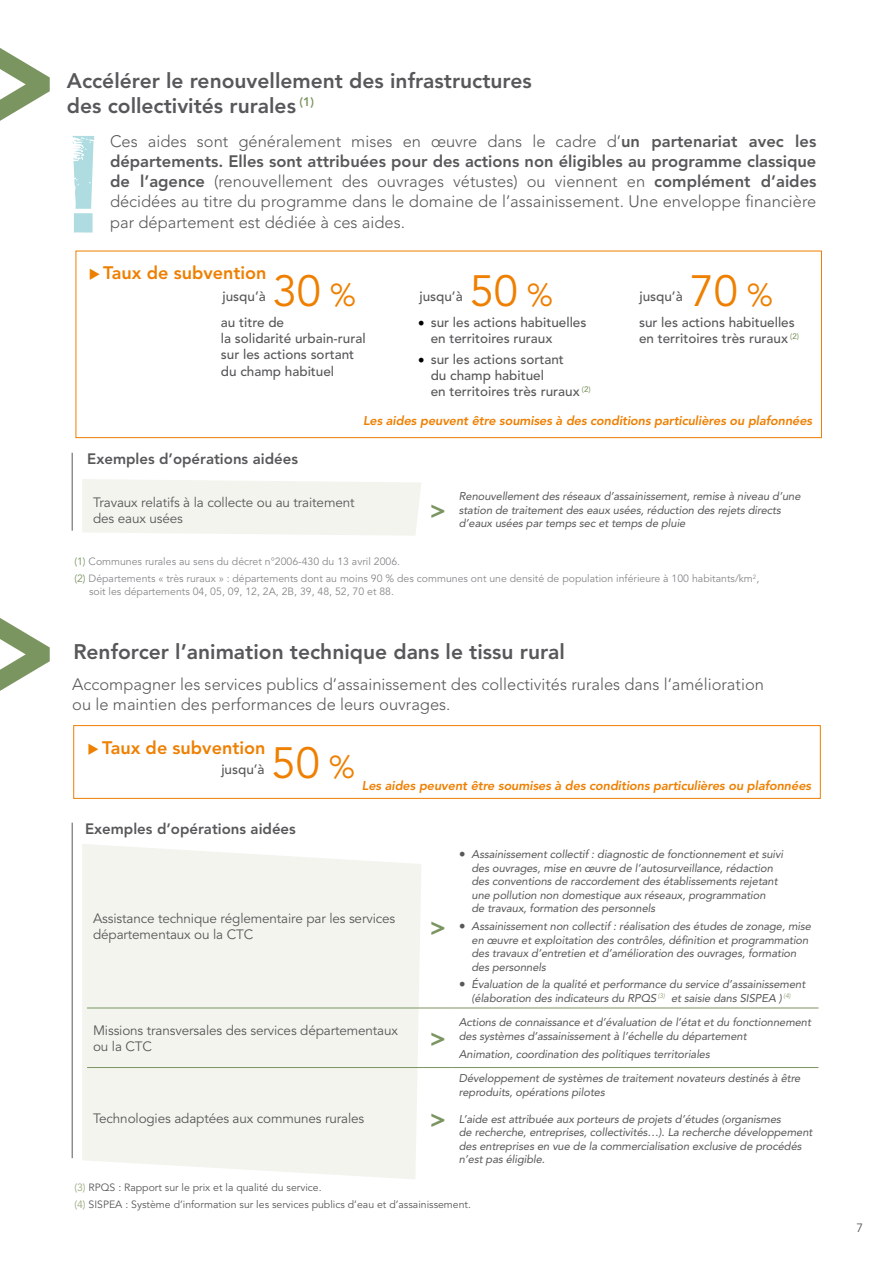
<style>
.page{position:relative;width:893px;height:1263px;background:#fff}
.page>*{position:absolute;margin:0;border:0;box-sizing:border-box;transform-origin:0 0}
.t1{font:800 191.55px "Avenir";color:#7b9561;scale:.75 1}
.t2{font:43.5px "Avenir";color:#ee7f00}
.t3{font:800 25.5px "Avenir";color:#7b9561}
.t4{font:800 21px/25.2px "Avenir";color:#58585a}
.t5{font:800 18px "Avenir";color:#ee7f00}
.t6{font:300 16.5px/19.8px "Avenir";color:#58585a;text-align:justify}
.t7{font:800 15px "Avenir";color:#58585a}
.t8{font:500 13.5px/16.2px "Avenir";color:#58585a}
.t9{font:13.5px/16.2px "Avenir";letter-spacing:-.01em;color:#58585a}
.t10{font:italic 800 12.75px "Avenir";letter-spacing:-.01em;color:#ee7f00}
.t11{font:12px "Avenir";color:#58585a}
.t12{font:italic 11.25px/13.5px "Avenir";letter-spacing:-.01em;color:#58585a}
.t13{font:10.5px/16.8px "Avenir";color:#87888a}
.t14{font:10.5px/16.8px "Avenir";color:#58585a}
.s1{font-weight:800}
.s2{font-size:31.5px}
.s3{font-family:"Minion Pro";font-weight:400;font-size:18px;color:#000}
.s4{color:#7b9561}
.s5{font-family:"Minion Pro";font-style:normal;font-size:18px}
.s6{color:#98a97e}
</style>
<div class="page">
<svg style="left:72px;top:136px;width:22px;height:97px"></svg>
<div style="left:82px;top:844px;width:339px;height:335px;background:#f3f4ee"></div>
<hr style="left:87px;top:1008px;width:336px;height:1px;background:#7b9561">
<hr style="left:423px;top:1008px;width:30px;height:1px;background:#7b9561">
<hr style="left:453px;top:1008px;width:365px;height:1px;background:#7b9561">
<hr style="left:87px;top:1067px;width:336px;height:1px;background:#7b9561">
<hr style="left:423px;top:1067px;width:30px;height:1px;background:#7b9561">
<hr style="left:453px;top:1067px;width:365px;height:1px;background:#7b9561">
<hr style="left:72px;top:823px;width:1px;height:335px;background:#58585a">
<div style="left:82px;top:479px;width:339px;height:57px;background:#f3f4ee"></div>
<hr style="left:72px;top:453px;width:1px;height:78px;background:#58585a">
<div style="left:73px;top:725px;width:748px;height:74px;border:1px solid #ee7f00"></div>
<div style="left:76px;top:251px;width:746px;height:187px;border:1px solid #ee7f00"></div>
<h1 class="t1" style="left:-34px;top:-37px;width:129px">&gt;</h1>
<h1 class="t1" style="left:-34px;top:532px;width:129px">&gt;</h1>
<h3 class="t4" style="left:67px;top:68px;width:466px">Accélérer le renouvellement des infrastructures des collectivités rurales <sup>(1)</sup></h3>
<p class="t6" style="left:110px;top:132px;width:708px">Ces aides sont généralement mises en œuvre dans le cadre d’<span class="s1">un partenariat avec les départements. Elles sont attribuées pour des actions non éligibles au programme classique de l’agence</span> (renouvellement des ouvrages vétustes) ou viennent en <span class="s1">complément d’aides </span>décidées au titre du programme dans le domaine de l’assainissement. Une enveloppe financière</p>
<h3 class="t6" style="left:110px;top:213px;width:296px">par département est dédiée à ces aides.</h3>
<h3 class="t5" style="left:89px;top:263px;width:179px">◆ Taux de subvention</h3>
<p class="t8" style="left:223px;top:289px;width:45px">jusqu’à</p>
<p class="t8" style="left:419px;top:289px;width:45px">jusqu’à</p>
<p class="t8" style="left:639px;top:289px;width:45px">jusqu’à</p>
<h2 class="t2" style="left:273px;top:266px;width:85px">30 <span class="s2">%</span></h2>
<h2 class="t2" style="left:470px;top:266px;width:85px">50 <span class="s2">%</span></h2>
<h2 class="t2" style="left:690px;top:266px;width:85px">70 <span class="s2">%</span></h2>
<p class="t8" style="left:221px;top:315px;width:146px">au titre de<br>la solidarité urbain-rural sur les actions sortant du champ habituel</p>
<p class="t8" style="left:431px;top:315px;width:157px;text-indent:-13px"><span class="s3">•</span> sur les actions habituelles en territoires ruraux</p>
<p class="t8" style="left:431px;top:351px;width:161px;text-indent:-13px"><span class="s3">•</span> sur les actions sortant<br>du champ habituel<br>en territoires très ruraux <sup>(2)</sup></p>
<p class="t8" style="left:639px;top:315px;width:161px">sur les actions habituelles en territoires très ruraux <sup>(2)</sup></p>
<h3 class="t7" style="left:87px;top:450px;width:212px">Exemples d’opérations aidées</h3>
<p class="t10" style="left:363px;top:413px;width:451px">Les aides peuvent être soumises à des conditions particulières ou plafonnées</p>
<p class="t9" style="left:93px;top:494px;width:263px">Travaux relatifs à la collecte ou au traitement des eaux usées</p>
<h3 class="t3" style="left:429px;top:495px;width:18px">&gt;</h3>
<p class="t12" style="left:459px;top:490px;width:343px">Renouvellement des réseaux d’assainissement, remise à niveau d’une station de traitement des eaux usées, réduction des rejets directs d’eaux usées par temps sec et temps de pluie</p>
<p class="t13" style="left:74px;top:553px;width:686px"><span class="s4">(1)</span> Communes rurales au sens du décret n°2006-430 du 13 avril 2006.<br><span class="s4">(2)</span> Départements « très ruraux » : départements dont au moins 90 % des communes ont une densité de population inférieure à 100 habitants/km<sup>2</sup>,</p>
<p class="t13" style="left:89px;top:583px;width:307px">soit les départements 04, 05, 09, 12, 2A, 2B, 39, 48, 52, 70 et 88.</p>
<h3 class="t4" style="left:73px;top:639px;width:493px">Renforcer l’animation technique dans le tissu rural</h3>
<h3 class="t6" style="left:72px;top:675px;width:693px">Accompagner les services publics d’assainissement des collectivités rurales dans l’amélioration ou le maintien des performances de leurs ouvrages.</h3>
<h3 class="t5" style="left:88px;top:737px;width:179px">◆ Taux de subvention</h3>
<p class="t8" style="left:221px;top:761px;width:45px">jusqu’à</p>
<h2 class="t2" style="left:272px;top:738px;width:85px">50 <span class="s2">%</span></h2>
<p class="t10" style="left:362px;top:778px;width:451px">Les aides peuvent être soumises à des conditions particulières ou plafonnées</p>
<h3 class="t7" style="left:85px;top:820px;width:212px">Exemples d’opérations aidées</h3>
<p class="t9" style="left:93px;top:911px;width:304px">Assistance technique réglementaire par les services départementaux ou la CTC</p>
<h3 class="t3" style="left:429px;top:912px;width:18px">&gt;</h3>
<p class="t9" style="left:93px;top:1022px;width:306px">Missions transversales des services départementaux ou la CTC</p>
<h3 class="t3" style="left:429px;top:1023px;width:18px">&gt;</h3>
<p class="t9" style="left:93px;top:1111px;width:273px">Technologies adaptées aux communes rurales</p>
<h3 class="t3" style="left:429px;top:1104px;width:18px">&gt;</h3>
<p class="t12" style="left:472px;top:848px;width:313px;text-indent:-13px"><span class="s5">•</span> Assainissement collectif : diagnostic de fonctionnement et suivi des ouvrages, mise en œuvre de l’autosurveillance, rédaction des conventions de raccordement des établissements rejetant une pollution non domestique aux réseaux, programmation<br>de travaux, formation des personnels</p>
<p class="t12" style="left:472px;top:919px;width:341px;text-indent:-13px"><span class="s5">•</span> Assainissement non collectif : réalisation des études de zonage, mise en œuvre et exploitation des contrôles, définition et programmation des travaux d’entretien et d’amélioration des ouvrages, formation des personnels</p>
<p class="t12" style="left:459px;top:978px;width:348px;text-align:center"><span class="s5">•</span> Évaluation de la qualité et performance du service d’assainissement (élaboration des indicateurs du RPQS <sup>(3)</sup> et saisie dans SISPEA ) <sup>(4)</sup></p>
<p class="t12" style="left:459px;top:1016px;width:354px">Actions de connaissance et d’évaluation de l’état et du fonctionnement des systèmes d’assainissement à l’échelle du département</p>
<p class="t12" style="left:459px;top:1047px;width:253px">Animation, coordination des politiques territoriales</p>
<p class="t12" style="left:459px;top:1071px;width:343px">Développement de systèmes de traitement novateurs destinés à être reproduits, opérations pilotes</p>
<p class="t12" style="left:459px;top:1112px;width:355px">L’aide est attribuée aux porteurs de projets d’études (organismes<br>de recherche, entreprises, collectivités…). La recherche développement des entreprises en vue de la commercialisation exclusive de procédés n’est pas éligible.</p>
<p class="t14" style="left:74px;top:1180px;width:398px"><span class="s6">(3)</span> RPQS : Rapport sur le prix et la qualité du service.<br><span class="s6">(4)</span> SISPEA : Système d’information sur les services publics d’eau et d’assainissement.</p>
<p class="t11" style="left:856px;top:1221px;width:8px">7</p>
</div>
